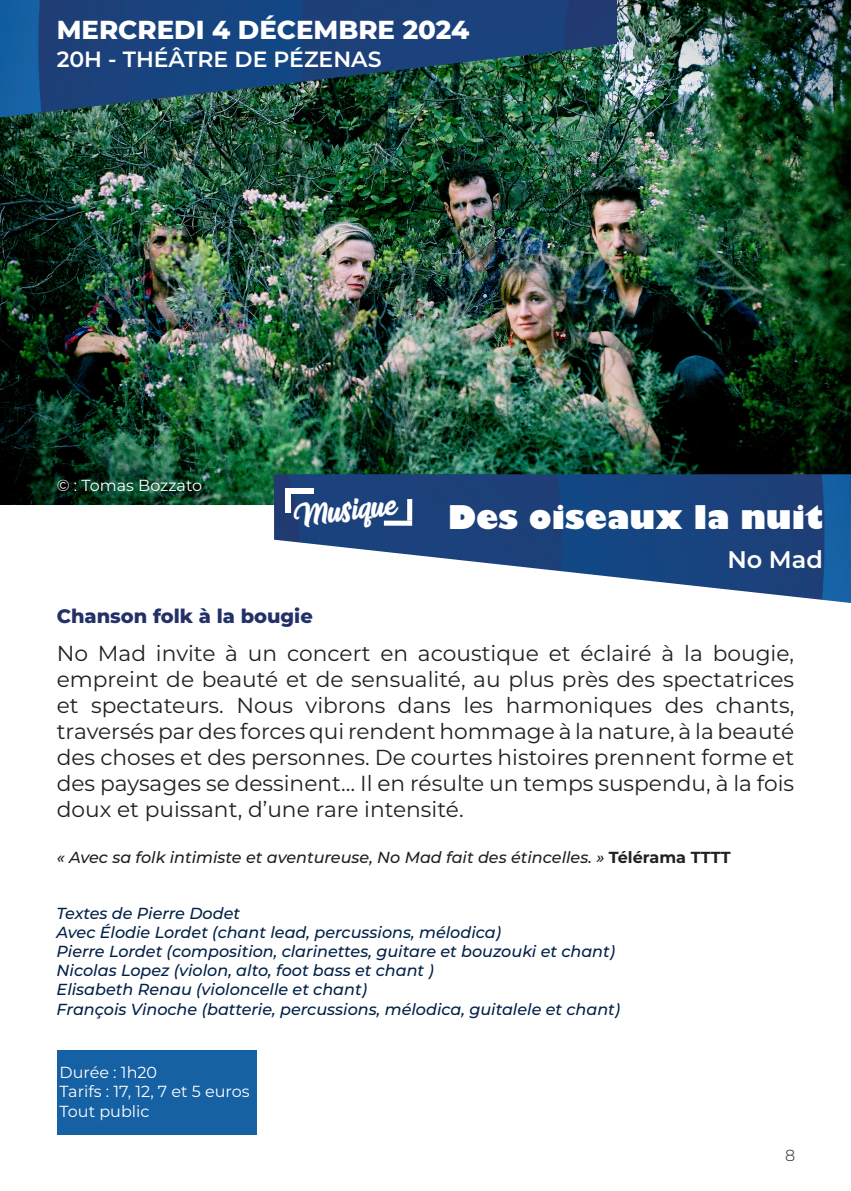
<style>
.page{position:relative;width:851px;height:1191px;background:#fff}
.page>*{position:absolute;margin:0;border:0;box-sizing:border-box;transform-origin:0 0}
.Titre_Spectacle{font:800 32px "Gill Sans";color:#fff}
.Jour{font:800 26px "Montserrat";color:#fff}
.Type{font:26px "Radiant";color:#fff}
.Lieu{font:600 24px "Montserrat";color:#fff}
.Lieu-2{font:600 22px "Montserrat";color:#fff}
.Résumé{font:21.8px/26px "Montserrat";color:#231f20;text-align:justify}
.Sous-titre{font:800 19.4px "Montserrat";color:#243169}
.Infos{font:italic 500 16px "Montserrat";color:#002148}
.Résumé-2{font:italic 500 16px "Montserrat";color:#231f20}
.infos_tarif{font:16px "Montserrat";color:#fff}
.Crédit_photo{font:16px "Montserrat";color:#fff}
.t1{font:300 16px "Montserrat";color:#231f20}
.s1{font-weight:700;font-style:normal}
</style>
<div class="page">
<img style="left:0;top:0;width:850px;height:505px">
<img style="left:274px;top:474px;width:576px;height:129px">
<img style="left:0;top:0;width:617px;height:117px">
<div style="left:57px;top:1050px;width:199px;height:85px;background:#1661a4"></div>
<div style="left:407px;top:499px;width:5px;height:22px;background:#fff"></div>
<div style="left:384px;top:520px;width:28px;height:6px;background:#fff"></div>
<div style="left:285px;top:490px;width:5px;height:22px;background:#fff"></div>
<div style="left:285px;top:488px;width:28px;height:5px;background:#fff"></div>
<p class="Jour" style="left:57px;top:11px;width:414px">MERCREDI 4 DÉCEMBRE 2024</p>
<p class="Lieu-2" style="left:57px;top:44px;width:326px">20H - THÉÂTRE DE PÉZENAS</p>
<p class="Crédit_photo" style="left:57px;top:474px;width:147px">© : Tomas Bozzato</p>
<p class="Type" style="left:292px;top:495px;width:105px;rotate:-6deg">Musique</p>
<p class="Sous-titre" style="left:57px;top:601px;width:257px">Chanson folk à la bougie</p>
<p class="Titre_Spectacle" style="left:448px;top:497px;width:377px">Des oiseaux la nuit</p>
<p class="Lieu" style="left:727px;top:542px;width:97px">No Mad</p>
<p class="Résumé" style="left:57px;top:639px;width:739px">No Mad invite à un concert en acoustique et éclairé à la bougie, empreint de beauté et de sensualité, au plus près des spectatrices et spectateurs. Nous vibrons dans les harmoniques des chants, traversés par des forces qui rendent hommage à la nature, à la beauté des choses et des personnes. De courtes histoires prennent forme et des paysages se dessinent… Il en résulte un temps suspendu, à la fois doux et puissant, d’une rare intensité.</p>
<p class="Résumé-2" style="left:57px;top:845px;width:675px">« Avec sa folk intimiste et aventureuse, No Mad fait des étincelles. » <span class="s1">Télérama TTTT</span></p>
<p class="Infos" style="left:57px;top:901px;width:185px">Textes de Pierre Dodet</p>
<p class="Infos" style="left:57px;top:921px;width:446px">Avec Élodie Lordet (chant lead, percussions, mélodica)</p>
<p class="Infos" style="left:57px;top:940px;width:560px">Pierre Lordet (composition, clarinettes, guitare et bouzouki et chant)</p>
<p class="Infos" style="left:57px;top:959px;width:379px">Nicolas Lopez (violon, alto, foot bass et chant )</p>
<p class="Infos" style="left:57px;top:978px;width:312px">Elisabeth Renau (violoncelle et chant)</p>
<p class="Infos" style="left:57px;top:997px;width:565px">François Vinoche (batterie, percussions, mélodica, guitalele et chant)</p>
<p class="infos_tarif" style="left:60px;top:1061px;width:99px">Durée : 1h20</p>
<p class="infos_tarif" style="left:60px;top:1080px;width:192px">Tarifs : 17, 12, 7 et 5 euros</p>
<p class="infos_tarif" style="left:60px;top:1100px;width:91px">Tout public</p>
<p class="t1" style="left:785px;top:1144px;width:12px">8</p>
</div>
